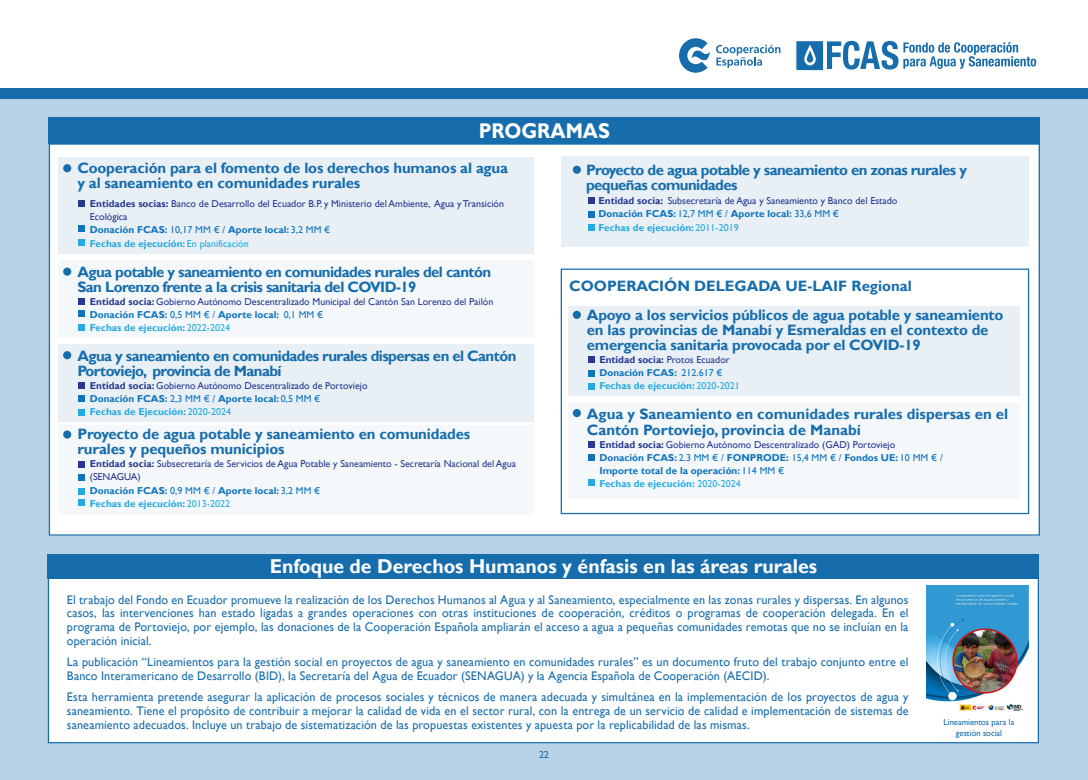
<style>
.page{position:relative;width:1088px;height:780px;background:#fff}
.page>*{position:absolute;margin:0;border:0;box-sizing:border-box;transform-origin:0 0}
.t1{font:700 21.25px "Gill Sans";color:#fff;scale:.92 1}
.t2{font:700 20px "Gill Sans";color:#fff}
.t3{font:700 15px/15px "Gill Sans";letter-spacing:-.01em;color:#176dac}
.t4{font:700 15px/15px "Gill Sans";letter-spacing:-.04em;color:#176dac}
.t5{font:12.5px/13.8px "Gill Sans";letter-spacing:.01em;color:#176dac;text-align:justify}
.t6{font:10px/13.1px "Gill Sans";color:#283890}
.t7{font:700 10px/13.1px "Gill Sans";color:#1074bc}
.t8{font:700 10px/13.1px "Gill Sans";color:#24aae1}
.t9{font:10px "Gill Sans";color:#176dac}
.t10{font:8.75px/11.2px "Gill Sans";color:#176dac;text-align:center}
.t11{font:3.75px "Gill Sans";color:#176dac}
.s1{font-weight:700}
.s2{font-weight:700;color:#1074bc}
.s3{color:#1074bc}
.s4{font-weight:700;color:#24aae1}
.s5{color:#24aae1}
.s6{color:#283890}
.s7{font-weight:400;color:#283890}
.s8{font-weight:400;color:#1074bc}
.s9{font-weight:400}
.s10{font-weight:400;color:#24aae1}
</style>
<div class="page">
<div style="left:0;top:99px;width:1088px;height:681px;background:#b8d1e7"></div>
<div style="left:48px;top:579px;width:991px;height:164px;background:#fff"></div>
<div style="left:48px;top:554px;width:991px;height:25px;background:#176dac"></div>
<svg style="left:49px;top:143px;width:991px;height:392px;background:#f6f9fb"></svg>
<div style="left:49px;top:117px;width:991px;height:26px;background:#176dac"></div>
<div style="left:0;top:89px;width:1088px;height:10px;background:#176dac"></div>
<svg style="left:716px;top:45px;width:64px;height:23px"></svg>
<svg style="left:679px;top:38px;width:31px;height:35px"></svg>
<svg style="left:796px;top:41px;width:240px;height:29px"></svg>
<div style="left:568px;top:306px;width:451px;height:90px;background:#e8f0f6"></div>
<div style="left:568px;top:403px;width:451px;height:96px;background:#f4f8fb"></div>
<div style="left:58px;top:157px;width:476px;height:96px;background:#e8f0f6"></div>
<div style="left:58px;top:260px;width:476px;height:77px;background:#f4f8fb"></div>
<div style="left:58px;top:344px;width:476px;height:77px;background:#e8f0f6"></div>
<div style="left:58px;top:425px;width:476px;height:90px;background:#f4f8fb"></div>
<div style="left:573px;top:311px;width:8px;height:8px;background:#176dac;border-radius:50%"></div>
<div style="left:588px;top:356px;width:6px;height:7px;background:#283890"></div>
<svg style="left:588px;top:370px;width:6px;height:6px"></svg>
<svg style="left:588px;top:383px;width:6px;height:6px"></svg>
<svg style="left:588px;top:479px;width:6px;height:6px"></svg>
<div style="left:573px;top:409px;width:8px;height:8px;background:#176dac;border-radius:50%"></div>
<svg style="left:588px;top:441px;width:6px;height:6px"></svg>
<svg style="left:588px;top:454px;width:6px;height:6px"></svg>
<div style="left:63px;top:164px;width:8px;height:8px;background:#176dac;border-radius:50%"></div>
<div style="left:78px;top:200px;width:7px;height:6px;background:#283890"></div>
<div style="left:78px;top:226px;width:7px;height:6px;background:#1074bc"></div>
<div style="left:78px;top:239px;width:7px;height:7px;background:#24aae1"></div>
<div style="left:63px;top:267px;width:8px;height:9px;background:#176dac;border-radius:50%"></div>
<div style="left:78px;top:298px;width:7px;height:6px;background:#283890"></div>
<div style="left:78px;top:310px;width:7px;height:6px;background:#1074bc"></div>
<div style="left:78px;top:324px;width:7px;height:6px;background:#24aae1"></div>
<div style="left:63px;top:351px;width:8px;height:8px;background:#176dac;border-radius:50%"></div>
<div style="left:78px;top:382px;width:7px;height:6px;background:#283890"></div>
<div style="left:78px;top:395px;width:7px;height:6px;background:#1074bc"></div>
<div style="left:78px;top:409px;width:7px;height:6px;background:#24aae1"></div>
<div style="left:63px;top:430px;width:8px;height:8px;background:#176dac;border-radius:50%"></div>
<div style="left:78px;top:461px;width:7px;height:7px;background:#283890"></div>
<div style="left:78px;top:474px;width:7px;height:7px;background:#1074bc"></div>
<div style="left:78px;top:488px;width:7px;height:6px;background:#24aae1"></div>
<div style="left:78px;top:499px;width:7px;height:7px;background:#24aae1"></div>
<div style="left:561px;top:268px;width:468px;height:246px;border:1px solid #176dac"></div>
<div style="left:561px;top:157px;width:467px;height:90px;background:#e8f0f6"></div>
<div style="left:573px;top:166px;width:8px;height:8px;background:#176dac;border-radius:50%"></div>
<svg style="left:588px;top:198px;width:6px;height:6px"></svg>
<svg style="left:588px;top:211px;width:6px;height:6px"></svg>
<svg style="left:588px;top:224px;width:6px;height:6px"></svg>
<img style="left:926px;top:585px;width:102px;height:132px">
<hr style="left:1040px;top:15px;width:2px;height:765px;background:#ed028c">
<hr style="left:47px;top:2px;width:1px;height:778px;background:#ed028c">
<hr style="left:0;top:61px;width:1088px;height:1px;background:#ed028c">
<hr style="left:0;top:745px;width:1088px;height:1px;background:#ed028c">
<h1 class="t1" style="left:479px;top:118px;width:144px">PROGRAMAS</h1>
<p class="t3" style="left:77px;top:161px;width:432px">Cooperación para el fomento de los derechos humanos al agua y al saneamiento en comunidades rurales</p>
<p class="t6" style="left:90px;top:197px;width:416px"><span class="s1">Entidades socias:</span> Banco de Desarrollo del Ecuador B.P. y Ministerio del Ambiente, Agua y Transición Ecológica<br><span class="s2">Donación FCAS:</span> <span class="s3">10,17 MM € /</span> <span class="s2">Aporte local:</span> <span class="s3">3,2 MM €<br></span><span class="s4">Fechas de ejecución:</span> <span class="s5">En planificación</span></p>
<p class="t4" style="left:77px;top:264px;width:415px">Agua potable y saneamiento en comunidades rurales del cantón<br>San Lorenzo frente a la crisis sanitaria del COVID-19</p>
<p class="t6" style="left:90px;top:295px;width:405px"><span class="s1">Entidad socia:</span> Gobierno Autónomo Descentralizado Municipal del Cantón San Lorenzo del Pailón<br><span class="s2">Donación FCAS:</span> <span class="s3">0,5 MM € /</span> <span class="s2">Aporte local:</span> <span class="s3">0,1 MM €<br></span><span class="s4">Fechas de ejecución:</span> <span class="s5">2022-2024</span></p>
<p class="t4" style="left:77px;top:349px;width:441px">Agua y saneamiento en comunidades rurales dispersas en el Cantón<br>Portoviejo, provincia de Manabí</p>
<p class="t6" style="left:90px;top:379px;width:279px"><span class="s1">Entidad socia:</span> Gobierno Autónomo Descentralizado de Portoviejo<br><span class="s2">Donación FCAS:</span> <span class="s3">2,3 MM € /</span> <span class="s2">Aporte local:</span> <span class="s3">0,5 MM €<br></span><span class="s4">Fechas de Ejecución:</span> <span class="s5">2020-2024</span></p>
<p class="t3" style="left:77px;top:427px;width:394px">Proyecto de agua potable y saneamiento en comunidades rurales y pequeños municipios</p>
<p class="t6" style="left:90px;top:457px;width:428px"><span class="s1">Entidad socia:</span> Subsecretaría de Servicios de Agua Potable y Saneamiento - Secretaría Nacional del Agua (SENAGUA)<br><span class="s2">Donación FCAS:</span> <span class="s3">0,9 MM € /</span> <span class="s2">Aporte local:</span> <span class="s3">3,2 MM €<br></span><span class="s4">Fechas de ejecución:</span> <span class="s5">2013-2022</span></p>
<p class="t4" style="left:586px;top:163px;width:382px">Proyecto de agua potable y saneamiento en zonas rurales y pequeñas comunidades</p>
<p class="t6" style="left:598px;top:194px;width:300px;line-height:13.8px"><span class="s1">Entidad socia:</span> Subsecretaría de Agua y Saneamiento y Banco del Estado<br><span class="s2">Donación FCAS:</span> <span class="s3">12,7 MM € /</span> <span class="s2">Aporte local:</span> <span class="s3">33,6 MM €<br></span><span class="s4">Fechas de ejecución:</span> <span class="s5">2011-2019</span></p>
<p class="t3" style="left:587px;top:272px;width:418px;line-height:28.6px;text-indent:-18px">COOPERACIÓN DELEGADA UE-LAIF Regional<br>Apoyo a los servicios públicos de agua potable y saneamiento</p>
<p class="t3" style="left:587px;top:323px;width:403px">en las provincias de Manabí y Esmeraldas en el contexto de emergencia sanitaria provocada por el COVID-19</p>
<p class="t8" style="left:599px;top:353px;width:142px"><span class="s6">Entidad socia:</span> <span class="s7">Protos Ecuador<br></span><span class="s3">Donación FCAS:</span> <span class="s8">212.617 €<br></span>Fechas de ejecución: <span class="s9">2020-2021</span></p>
<p class="t3" style="left:587px;top:407px;width:423px">Agua y Saneamiento en comunidades rurales dispersas en el<br>Cantón Portoviejo, provincia de Manabí</p>
<p class="t7" style="left:599px;top:438px;width:345px"><span class="s6">Entidad socia:</span> <span class="s7">Gobierno Autónomo Descentralizado (GAD) Portoviejo<br></span>Donación FCAS: <span class="s9">2.3 MM € /</span> FONPRODE: <span class="s9">15,4 MM € /</span> Fondos UE: <span class="s9">10 MM € / </span>Importe total de la operación: <span class="s9">114 MM €<br></span><span class="s5">Fechas de ejecución:</span> <span class="s10">2020-2024</span></p>
<h2 class="t2" style="left:270px;top:554px;width:549px">Enfoque de Derechos Humanos y énfasis en las áreas rurales</h2>
<p class="t5" style="left:67px;top:592px;width:843px">El trabajo del Fondo en Ecuador promueve la realización de los Derechos Humanos al Agua y al Saneamiento, especialmente en las zonas rurales y dispersas. En algunos casos, las intervenciones han estado ligadas a grandes operaciones con otras instituciones de cooperación, créditos o programas de cooperación delegada. En el programa de Portoviejo, por ejemplo, las donaciones de la Cooperación Española ampliarán el acceso a agua a pequeñas comunidades remotas que no se incluían en la operación inicial.</p>
<p class="t5" style="left:67px;top:655px;width:843px">La publicación “Lineamientos para la gestión social en proyectos de agua y saneamiento en comunidades rurales” es un documento fruto del trabajo conjunto entre el<br>Banco Interamericano de Desarrollo (BID), la Secretaría del Agua de Ecuador (SENAGUA) y la Agencia Española de Cooperación (AECID).</p>
<p class="t5" style="left:67px;top:690px;width:843px">Esta herramienta pretende asegurar la aplicación de procesos sociales y técnicos de manera adecuada y simultánea en la implementación de los proyectos de agua y saneamiento. Tiene el propósito de contribuir a mejorar la calidad de vida en el sector rural, con la entrega de un servicio de calidad e implementación de sistemas de saneamiento adecuados. Incluye un trabajo de sistematización de las propuestas existentes y apuesta por la replicabilidad de las mismas.</p>
<p class="t9" style="left:539px;top:748px;width:11px">22</p>
<p class="t10" style="left:943px;top:716px;width:72px">Lineamientos para la gestión social</p>
<p class="t11" style="left:939px;top:729px;width:82px">ectos-de-agua-potable-y-saneamiento-en-comunidades</p>
</div>
